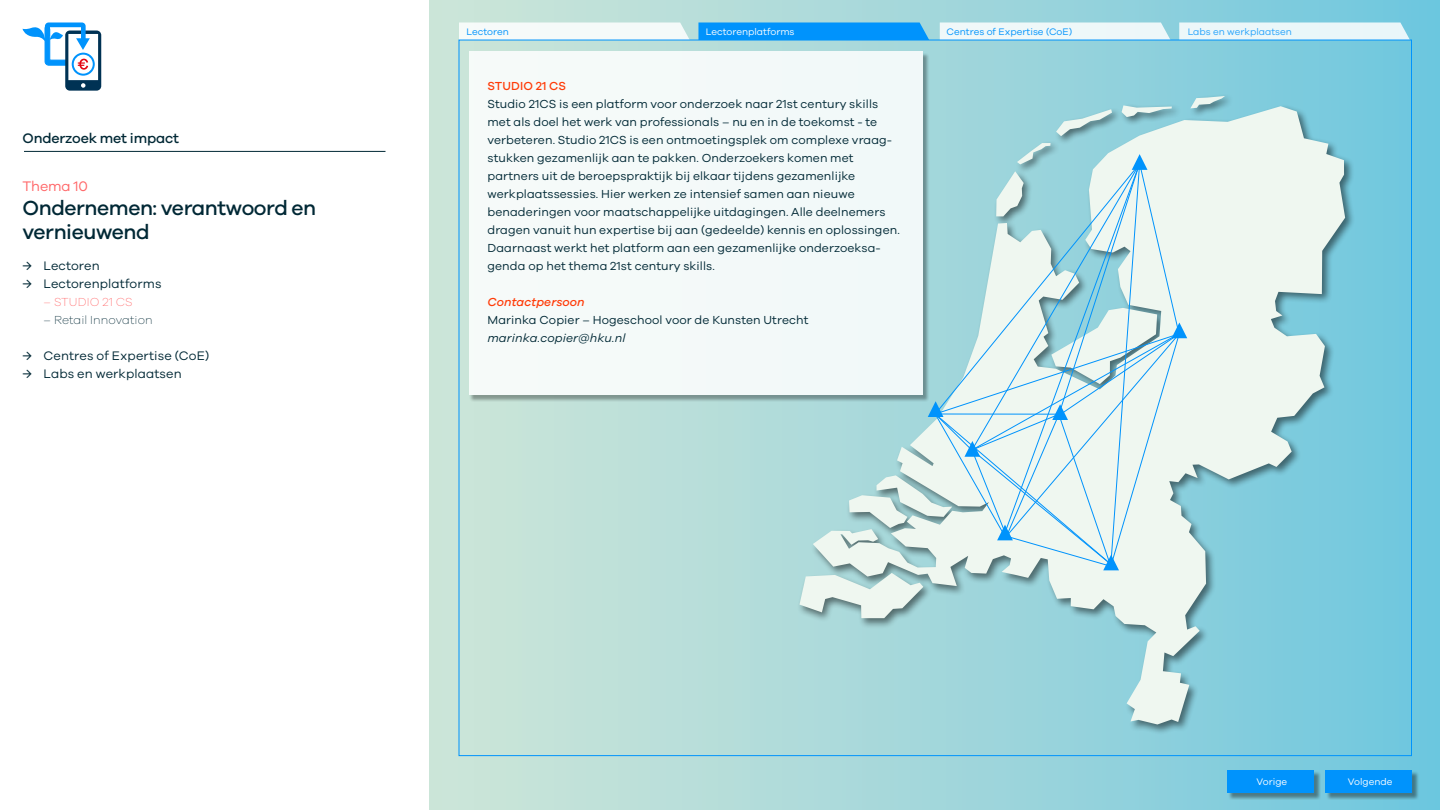
<style>
.page{position:relative;width:1440px;height:810px;background:#fff}
.page>*{position:absolute;margin:0;border:0;box-sizing:border-box;transform-origin:0 0}
.t1{font:500 21px/24px "Galano Grotesque";letter-spacing:-.02em;color:#002835}
.t2{font:500 14.25px "Galano Grotesque";letter-spacing:-.01em;color:#002835}
.t3{font:14.25px "Galano Grotesque";letter-spacing:-.01em;color:#ff6668}
.t4{font:12.75px "Galano Grotesque";letter-spacing:.01em;color:#002835}
.t5{font:12px/18px "Galano Grotesque";letter-spacing:.01em;color:#002835}
.t6{font:italic 12px "Galano Grotesque";letter-spacing:.01em;color:#002835}
.t7{font:200 12px "Galano Grotesque";letter-spacing:.01em;color:#002835}
.t8{font:italic 500 12px "Galano Grotesque";letter-spacing:.01em;color:#ff3b08}
.t9{font:200 12px "Galano Grotesque";letter-spacing:.01em;color:#ff6668}
.t10{font:500 12px "Galano Grotesque";letter-spacing:.01em;color:#ff3b08}
.t11{font:9.75px "Galano Grotesque";color:#0093fc}
.t12{font:9.75px "Galano Grotesque";color:#fff}
</style>
<div class="page">
<div style="left:429px;top:0;width:1011px;height:810px;background:linear-gradient(to right,#cfe5d7,#6fc6df)"></div>
<div style="left:797px;top:93px;width:558px;height:642px;background:#000;opacity:.5"></div>
<svg style="left:1190px;top:96px;width:35px;height:10px"></svg>
<svg style="left:1122px;top:105px;width:50px;height:1px"></svg>
<svg style="left:813px;top:106px;width:532px;height:618px"></svg>
<svg style="left:459px;top:22px;width:231px;height:18px"></svg>
<svg style="left:698px;top:22px;width:231px;height:18px;background:#0896fa"></svg>
<svg style="left:940px;top:22px;width:231px;height:18px"></svg>
<svg style="left:1179px;top:22px;width:231px;height:18px;background:#def1f7"></svg>
<div style="left:1228px;top:771px;width:93px;height:29px;background:#000;opacity:.4"></div>
<div style="left:1227px;top:770px;width:87px;height:23px;background:#0093fc"></div>
<div style="left:1326px;top:771px;width:93px;height:29px;background:#000;opacity:.4"></div>
<div style="left:1325px;top:770px;width:87px;height:23px;background:#0093fc"></div>
<hr style="left:24px;top:151px;width:362px;height:1px;background:#002835">
<svg style="left:22px;top:22px;width:79px;height:69px"></svg>
<div style="left:469px;top:52px;width:453px;height:343px;background:#f4faf9"></div>
<svg style="left:799px;top:143px;width:388px;height:475px"></svg>
<p class="t2" style="left:22px;top:130px;width:158px">Onderzoek met impact</p>
<p class="t3" style="left:22px;top:178px;width:67px">Thema 10</p>
<h1 class="t1" style="left:22px;top:196px;width:295px">Ondernemen: verantwoord en vernieuwend</h1>
<p class="t4" style="left:22px;top:258px;width:79px">→ Lectoren</p>
<p class="t4" style="left:22px;top:276px;width:141px">→ Lectorenplatforms</p>
<p class="t9" style="left:44px;top:295px;width:91px">– STUDIO 21 CS</p>
<p class="t7" style="left:44px;top:313px;width:111px">– Retail Innovation</p>
<p class="t4" style="left:22px;top:348px;width:188px">→ Centres of Expertise (CoE)</p>
<p class="t4" style="left:22px;top:366px;width:161px">→ Labs en werkplaatsen</p>
<p class="t11" style="left:467px;top:25px;width:44px">Lectoren</p>
<p class="t12" style="left:706px;top:25px;width:90px">Lectorenplatforms</p>
<p class="t11" style="left:947px;top:25px;width:127px">Centres of Expertise (CoE)</p>
<p class="t11" style="left:1187px;top:25px;width:106px">Labs en werkplaatsen</p>
<p class="t10" style="left:488px;top:79px;width:80px">STUDIO 21 CS</p>
<p class="t5" style="left:488px;top:95px;width:414px">Studio 21CS is een platform voor onderzoek naar 21st century skills met als doel het werk van professionals – nu en in de toekomst - te verbeteren. Studio 21CS is een ontmoetingsplek om complexe vraag&shy;stukken gezamenlijk aan te pakken. Onderzoekers komen met partners uit de beroepspraktijk bij elkaar tijdens gezamenlijke werkplaatssessies. Hier werken ze intensief samen aan nieuwe benaderingen voor maatschappelijke uitdagingen. Alle deelnemers dragen vanuit hun expertise bij aan (gedeelde) kennis en oplossingen.<br>Daarnaast werkt het platform aan een gezamenlijke onderzoeksa&shy;genda op het thema 21st century skills.</p>
<p class="t8" style="left:488px;top:295px;width:99px">Contactpersoon</p>
<p class="t5" style="left:488px;top:311px;width:323px">Marinka Copier – Hogeschool voor de Kunsten Utrecht</p>
<p class="t6" style="left:488px;top:331px;width:140px">marinka.copier@hku.nl</p>
<p class="t12" style="left:1257px;top:775px;width:32px">Vorige</p>
<p class="t12" style="left:1348px;top:775px;width:46px">Volgende</p>
</div>
